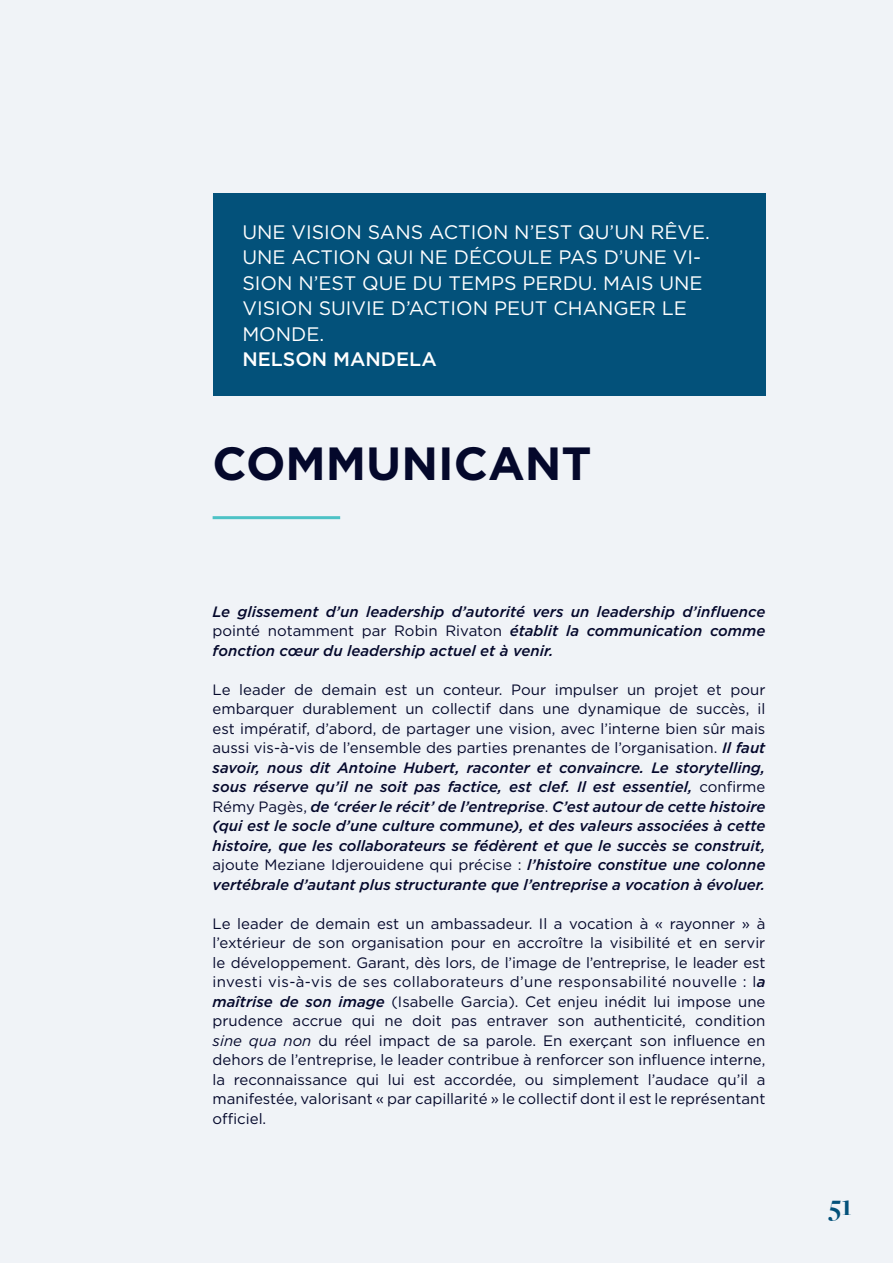
<style>
.page{position:relative;width:893px;height:1263px;background:#f0f3f7}
.page>*{position:absolute;margin:0;border:0;box-sizing:border-box;transform-origin:0 0}
.sous_titres{font:700 46.5px "Gotham";color:#04082b}
.t1{font:700 30px "Freight Big Pro";color:#03517a}
.citations{font:19.5px/25.5px "Gotham";color:#fff}
.citations-2{font:500 19.5px "Gotham";color:#fff}
.body{font:italic 500 15px/19.5px "Gotham";color:#04082b;text-align:justify}
.body-2{font:15px/19.5px "Gotham";color:#04082b;text-align:justify}
.s1{font-weight:400;font-style:normal}
.s2{font-weight:500;font-style:italic}
.s3{font-style:italic}
</style>
<div class="page">
<div style="left:213px;top:193px;width:552px;height:203px;background:#03517a"></div>
<hr style="left:213px;top:516px;width:127px;height:3px;background:#4dc2c6">
<p class="citations" style="left:242px;top:219px;width:469px">UNE VISION SANS ACTION N’EST QU’UN RÊVE.<br>UNE ACTION QUI NE DÉCOULE PAS D’UNE VI-<br>SION N’EST QUE DU TEMPS PERDU. MAIS UNE<br>VISION SUIVIE D’ACTION PEUT CHANGER LE<br>MONDE.</p>
<p class="citations-2" style="left:242px;top:347px;width:196px">NELSON MANDELA</p>
<p class="sous_titres" style="left:213px;top:433px;width:381px">COMMUNICANT</p>
<p class="body" style="left:213px;top:601px;width:554px">Le glissement d’un leadership d’autorité vers un leadership d’influence <span class="s1">pointé notamment par Robin Rivaton</span> établit la communication comme fonction cœur du leadership actuel et à venir.</p>
<p class="body" style="left:213px;top:679px;width:554px"><span class="s1">Le leader de demain est un conteur. Pour impulser un projet et pour embarquer durablement un collectif dans une dynamique de succès, il est impératif, d’abord, de partager une vision, avec l’interne bien sûr mais aussi vis-à-vis de l’ensemble des parties prenantes de l’organisation.</span> Il faut savoir, nous dit Antoine Hubert, raconter et convaincre. Le storytelling, sous réserve qu’il ne soit pas factice, est clef. Il est essentiel, <span class="s1">confirme Rémy Pagès,</span> de ‘créer le récit’ de l’entreprise<span class="s1">.</span> C’est autour de cette histoire (qui est le socle d’une culture commune), et des valeurs associées à cette histoire, que les collaborateurs se fédèrent et que le succès se construit, <span class="s1">ajoute Meziane Idjerouidene qui précise :</span> l’histoire constitue une colonne vertébrale d’autant plus structurante que l’entreprise a vocation à évoluer.</p>
<p class="body-2" style="left:213px;top:913px;width:554px">Le leader de demain est un ambassadeur. Il a vocation à « rayonner » à l’extérieur de son organisation pour en accroître la visibilité et en servir le développement. Garant, dès lors, de l’image de l’entreprise, le leader est investi vis-à-vis de ses collaborateurs d’une responsabilité nouvelle : l<span class="s2">a</span></p>
<p class="body-2" style="left:213px;top:991px;width:554px"><span class="s2">maîtrise de son image</span> (Isabelle Garcia). Cet enjeu inédit lui impose une prudence accrue qui ne doit pas entraver son authenticité, condition <span class="s3">sine qua non</span> du réel impact de sa parole. En exerçant son influence en dehors de l’entreprise, le leader contribue à renforcer son influence interne, la reconnaissance qui lui est accordée, ou simplement l’audace qu’il a manifestée, valorisant « par capillarité » le collectif dont il est le représentant officiel.</p>
<h2 class="t1" style="left:829px;top:1186px;width:24px">51</h2>
</div>
